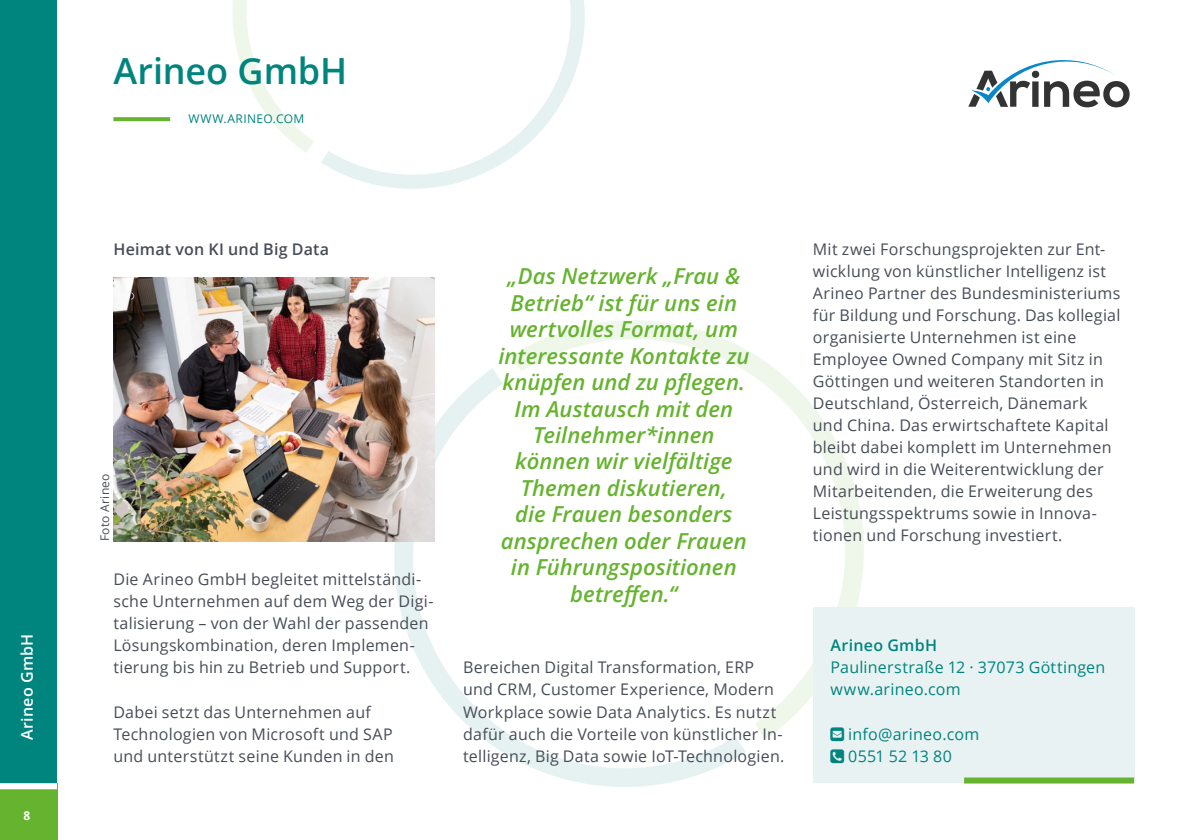
<style>
.page{position:relative;width:1191px;height:840px;background:#fff}
.page>*{position:absolute;margin:0;border:0;box-sizing:border-box;transform-origin:0 0}
.t1{font:600 36px "Open Sans";color:#00847e}
.t2{font:italic 600 22px/26.4px "Open Sans";letter-spacing:.005em;color:#65b32e;text-align:center}
.t3{font:16px/22px "Open Sans";letter-spacing:.015em;color:#474d57}
.t4{font:16px/22px "Open Sans";letter-spacing:.015em;color:#00847e}
.t5{font:600 16px "Open Sans";letter-spacing:.015em;color:#474d57}
.t6{font:600 16px "Open Sans";letter-spacing:.02em;color:#fff}
.t7{font:600 16px "Open Sans";letter-spacing:.02em;color:#00847e}
.t8{font:12px "Open Sans";letter-spacing:.03em;color:#00847e}
.t9{font:12px "Open Sans";letter-spacing:.03em;color:#474d57}
.t10{font:700 12px "Open Sans";color:#fff}
</style>
<div class="page">
<div style="left:0;top:0;width:57px;height:839px;background:#00847e"></div>
<div style="left:0;top:782px;width:57px;height:57px;background:#65b32e"></div>
<svg style="left:0;top:782px;width:57px;height:6px"></svg>
<svg style="left:321px;top:0;width:264px;height:189px"></svg>
<svg style="left:233px;top:0;width:264px;height:153px"></svg>
<svg style="left:392px;top:368px;width:354px;height:419px"></svg>
<svg style="left:511px;top:320px;width:353px;height:419px"></svg>
<svg style="left:968px;top:60px;width:161px;height:47px"></svg>
<svg style="left:113px;top:117px;width:57px;height:4px"></svg>
<div style="left:813px;top:607px;width:321px;height:175px;background:#e8f2f2"></div>
<img style="left:113px;top:277px;width:322px;height:264px">
<div style="left:964px;top:777px;width:170px;height:6px;background:#65b32e"></div>
<p class="t6" style="left:16px;top:739px;width:108px;rotate:-90deg">Arineo GmbH</p>
<p class="t10" style="left:24px;top:806px;width:8px">8</p>
<h1 class="t1" style="left:113px;top:46px;width:235px">Arineo GmbH</h1>
<p class="t8" style="left:189px;top:110px;width:117px">WWW.ARINEO.COM</p>
<p class="t5" style="left:113px;top:238px;width:217px">Heimat von KI und Big Data</p>
<p class="t9" style="left:97px;top:541px;width:69px;rotate:-90deg">Foto Arineo</p>
<p class="t3" style="left:113px;top:567px;width:321px">Die Arineo GmbH begleitet mittelständi&shy;sche Unternehmen auf dem Weg der Digi&shy;talisierung – von der Wahl der passenden Lösungskombination, deren Implemen&shy;tierung bis hin zu Betrieb und Support.</p>
<p class="t3" style="left:113px;top:699px;width:282px">Dabei setzt das Unternehmen auf<br>Technologien von Microsoft und SAP und unterstützt seine Kunden in den</p>
<p class="t2" style="left:498px;top:262px;width:252px">„Das Netzwerk „Frau &amp;<br>Betrieb“ ist für uns ein wertvolles Format, um interessante Kontakte zu knüpfen und zu pflegen.<br>Im Austausch mit den<br>Teilnehmer*innen können wir vielfältige<br>Themen diskutieren,<br>die Frauen besonders ansprechen oder Frauen in Führungspositionen betreffen.“</p>
<p class="t3" style="left:463px;top:655px;width:323px">Bereichen Digital Transformation, ERP und CRM, Customer Experience, Modern Workplace sowie Data Analytics. Es nutzt dafür auch die Vorteile von künstlicher In&shy;telligenz, Big Data sowie IoT-Technologien.</p>
<p class="t3" style="left:813px;top:237px;width:309px">Mit zwei Forschungsprojekten zur Ent&shy;wicklung von künstlicher Intelligenz ist Arineo Partner des Bundesministeriums für Bildung und Forschung. Das kollegial organisierte Unternehmen ist eine Employee Owned Company mit Sitz in Göttingen und weiteren Standorten in Deutschland, Österreich, Dänemark und China. Das erwirtschaftete Kapital bleibt dabei komplett im Unternehmen und wird in die Weiterentwicklung der Mitarbeitenden, die Erweiterung des Leistungsspektrums sowie in Innova&shy;tionen und Forschung investiert.</p>
<p class="t7" style="left:830px;top:634px;width:108px">Arineo GmbH</p>
<p class="t4" style="left:830px;top:655px;width:276px">Paulinerstraße 12 · 37073 Göttingen www.arineo.com</p>
<p class="t4" style="left:848px;top:721px;width:132px">info@arineo.com<br>0551 52 13 80</p>
</div>
